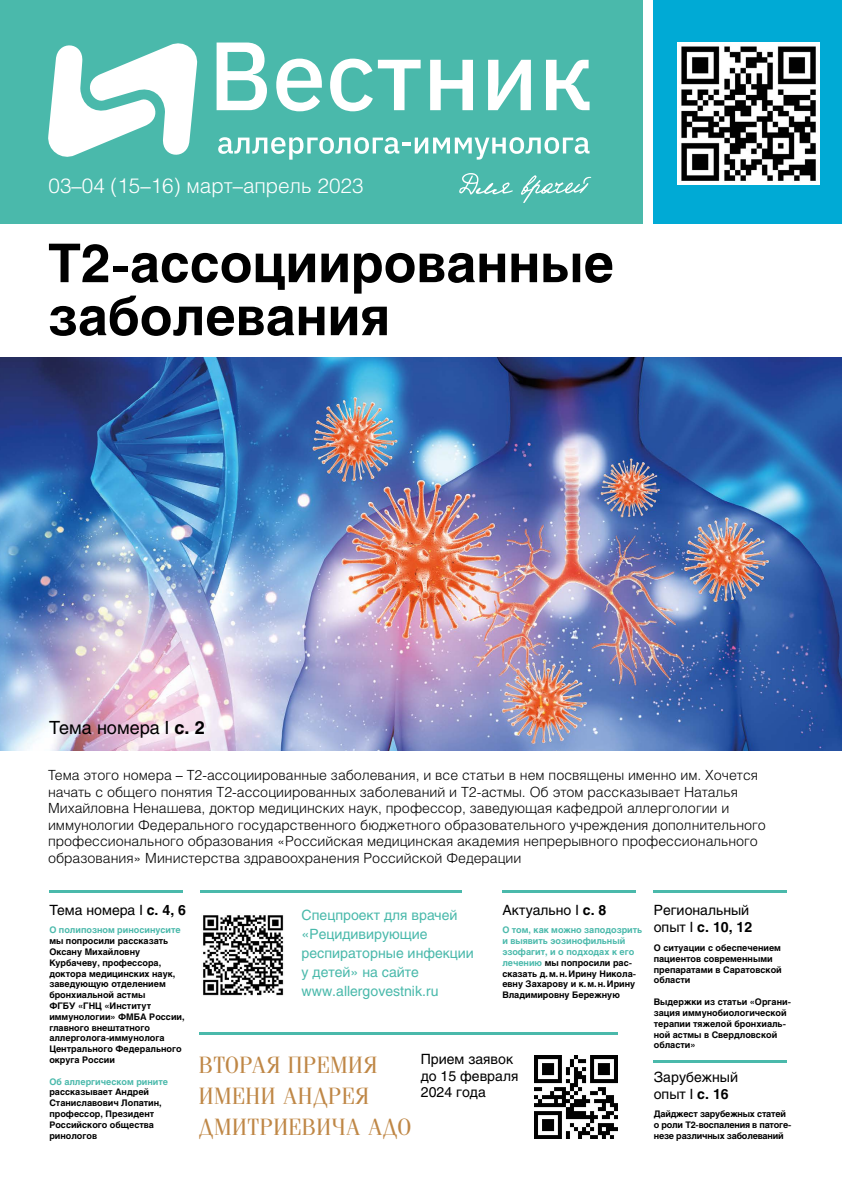
<style>
.page{position:relative;width:842px;height:1191px;background:#fff}
.page>*{position:absolute;margin:0;border:0;box-sizing:border-box;transform-origin:0 0}
.t1{font:700 53px/53px "Helios C";color:#000}
.t2{font:24px/31px "Simeiz";letter-spacing:.05em;color:#bf8746}
.t3{font:20.7px "Helios Light C";color:#fff}
.t4{font:18px "Helios C";color:#000}
.t5{font:14px/16.5px "Helios Light C";color:#000}
.t6{font:14px/16.8px "Helios C";color:#000}
.t7{font:14px/18.9px "Helios C";color:#4ab9ab}
.t8{font:700 9px/10.8px "Helios C";color:#000}
.t9{font:700 9px/10.8px "Helios C";letter-spacing:-.02em;color:#000}
.t10{font:700 9px "Helios C";color:#4ab9ab}
.s1{font-weight:700}
.s2{color:#4ab9ab}
</style>
<div class="page">
<div style="left:654px;top:0;width:188px;height:223px;background:#00aad5"></div>
<div style="left:0;top:0;width:642px;height:223px;background:#4ab9ab"></div>
<svg style="left:217px;top:43px;width:50px;height:67px"></svg>
<svg style="left:276px;top:59px;width:46px;height:52px"></svg>
<svg style="left:330px;top:59px;width:91px;height:52px"></svg>
<svg style="left:430px;top:60px;width:43px;height:50px"></svg>
<svg style="left:488px;top:60px;width:43px;height:50px"></svg>
<svg style="left:546px;top:60px;width:43px;height:50px"></svg>
<svg style="left:218px;top:137px;width:371px;height:23px"></svg>
<svg style="left:48px;top:43px;width:150px;height:114px"></svg>
<img style="left:0;top:357px;width:842px;height:393px">
<hr style="left:502px;top:890px;width:133px;height:2px;background:#4ab9ab">
<hr style="left:654px;top:890px;width:133px;height:2px;background:#4ab9ab">
<hr style="left:199px;top:1032px;width:418px;height:3px;background:#4ab9ab">
<hr style="left:49px;top:890px;width:134px;height:2px;background:#4ab9ab">
<hr style="left:200px;top:890px;width:261px;height:2px;background:#4ab9ab">
<hr style="left:654px;top:1060px;width:133px;height:3px;background:#4ab9ab">
<svg style="left:459px;top:173px;width:54px;height:22px"></svg>
<svg style="left:521px;top:175px;width:70px;height:28px"></svg>
<img style="left:677px;top:43px;width:142px;height:141px">
<img style="left:535px;top:1055px;width:82px;height:83px">
<img style="left:203px;top:915px;width:81px;height:81px">
<h3 class="t3" style="left:49px;top:174px;width:317px">03–04 (15–16) март–апрель 2023</h3>
<h1 class="t1" style="left:48px;top:237px;width:567px">Т2-ассоциированные заболевания</h1>
<h3 class="t4" style="left:49px;top:716px;width:157px">Тема номера I <span class="s1">с. 2</span></h3>
<p class="t5" style="left:48px;top:766px;width:719px">Тема этого номера – Т2-ассоциированные заболевания, и все статьи в нем посвящены именно им. Хочется начать с общего понятия Т2-ассоциированных заболеваний и Т2-астмы. Об этом рассказывает Наталья Михайловна Ненашева, доктор медицинских наук, профессор, заведующая кафедрой аллергологии и иммунологии Федерального государственного бюджетного образовательного учреждения дополнительного профессионального образования «Российская медицинская академия непрерывного профессионального образования» Министерства здравоохранения Российской Федерации</p>
<h3 class="t6" style="left:49px;top:901px;width:138px">Тема номера I <span class="s1">с. 4, 6</span></h3>
<h3 class="t6" style="left:502px;top:901px;width:106px">Актуально I <span class="s1">с. 8</span></h3>
<h3 class="t6" style="left:654px;top:901px;width:100px">Региональный опыт I <span class="s1">с. 10, 12</span></h3>
<h3 class="t7" style="left:302px;top:906px;width:174px">Спецпроект для врачей «Рецидивирующие респираторные инфекции у детей» на сайте www.allergovestnik.ru</h3>
<p class="t10" style="left:49px;top:925px;width:133px">О полипозном риносинусите</p>
<p class="t8" style="left:49px;top:935px;width:137px">мы попросили рассказать<br>Оксану Михайловну<br>Курбачеву, профессора, доктора медицинских наук, заведующую отделением бронхиальной астмы<br>ФГБУ «ГНЦ «Институт иммунологии» ФМБА России, главного внештатного аллерголога-иммунолога<br>Центрального Федерального округа России</p>
<p class="t10" style="left:49px;top:1076px;width:120px">Об аллергическом рините</p>
<p class="t8" style="left:49px;top:1086px;width:114px">рассказывает Андрей<br>Станиславович Лопатин, профессор, Президент<br>Российского общества ринологов</p>
<p class="t8" style="left:502px;top:924px;width:142px"><span class="s2">О том, как можно заподозрить и выявить эозинофильный эзофагит, и о подходах к его лечению</span> мы попросили рас&shy;сказать д.м.н.Ирину Никола&shy;евну Захарову и к.м.н.Ирину<br>Владимировну Бережную</p>
<p class="t8" style="left:654px;top:942px;width:130px">О ситуации с обеспечением пациентов современными препаратами в Саратовской области</p>
<p class="t8" style="left:654px;top:996px;width:139px">Выдержки из статьи «Органи&shy;зация иммунобиологической терапии тяжелой бронхиаль&shy;ной астмы в Свердловской области»</p>
<h2 class="t2" style="left:199px;top:1049px;width:213px">ВТОРАЯ ПРЕМИЯ<br>ИМЕНИ АНДРЕЯ<br>ДМИТРИЕВИЧА АДО</h2>
<h3 class="t6" style="left:421px;top:1050px;width:99px">Прием заявок до 15 февраля<br>2024 года</h3>
<h3 class="t6" style="left:654px;top:1068px;width:86px">Зарубежный опыт I <span class="s1">с. 16</span></h3>
<p class="t9" style="left:654px;top:1108px;width:139px">Дайджест зарубежных статей о роли Т2-воспаления в патоге&shy;незе различных заболеваний</p>
</div>
